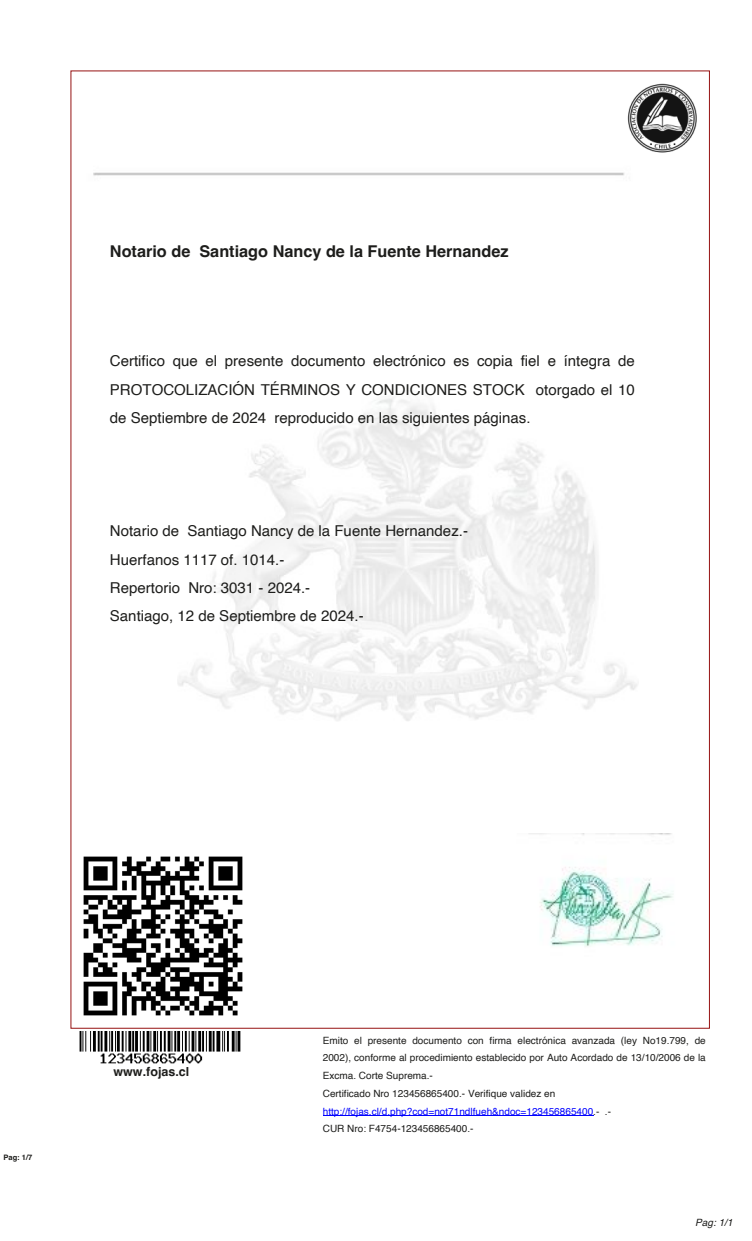
<style>
.page{position:relative;width:752px;height:1241px;background:#fff}
.page>*{position:absolute;margin:0;border:0;box-sizing:border-box;transform-origin:0 0}
.t1{font:700 16.25px "Helvetica";color:#1d1d1b}
.t2{font:15px/28.4px "Helvetica";color:#1d1d1b;text-align:justify}
.t3{font:700 12.5px "Helvetica";color:#1d1d1b}
.t4{font:10px/17.8px "Helvetica";color:#1d1d1b}
.t5{font:italic 10px "Helvetica";color:#1d1d1b}
.t6{font:700 7.5px "Helvetica";color:#1d1d1b}
.s1{color:#00f}
</style>
<div class="page">
<img style="left:627px;top:83px;width:70px;height:70px">
<img style="left:528px;top:833px;width:145px;height:114px">
<hr style="left:322px;top:1115px;width:271px;height:1px;background:#00f">
<img style="left:83px;top:856px;width:160px;height:160px">
<img style="left:79px;top:1031px;width:162px;height:33px">
<h1 class="t1" style="left:110px;top:241px;width:400px">Notario de Santiago Nancy de la Fuente Hernandez</h1>
<h2 class="t2" style="left:110px;top:347px;width:526px">Certifico que el presente documento electrónico es copia fiel e íntegra de PROTOCOLIZACIÓN TÉRMINOS Y CONDICIONES STOCK otorgado el 10 de Septiembre de 2024 reproducido en las siguientes páginas.</h2>
<h2 class="t2" style="left:110px;top:517px;width:359px;text-align:left">Notario de Santiago Nancy de la Fuente Hernandez.- Huerfanos 1117 of. 1014.-<br>Repertorio Nro: 3031 - 2024.-<br>Santiago, 12 de Septiembre de 2024.-</h2>
<p class="t6" style="left:4px;top:1152px;width:30px">Pag: 1/7</p>
<p class="t3" style="left:113px;top:1064px;width:77px">www.fojas.cl</p>
<p class="t4" style="left:322px;top:1031px;width:384px">Emito el presente documento con firma electrónica avanzada (ley No19.799, de 2002), conforme al procedimiento establecido por Auto Acordado de 13/10/2006 de la Excma. Corte Suprema.-<br>Certificado Nro 123456865400.- Verifique validez en <span class="s1">http://fojas.cl/d.php?cod=not71ndlfueh&amp;ndoc=123456865400</span>.- .-<br>CUR Nro: F4754-123456865400.-</p>
<p class="t5" style="left:695px;top:1214px;width:39px">Pag: 1/1</p>
</div>
